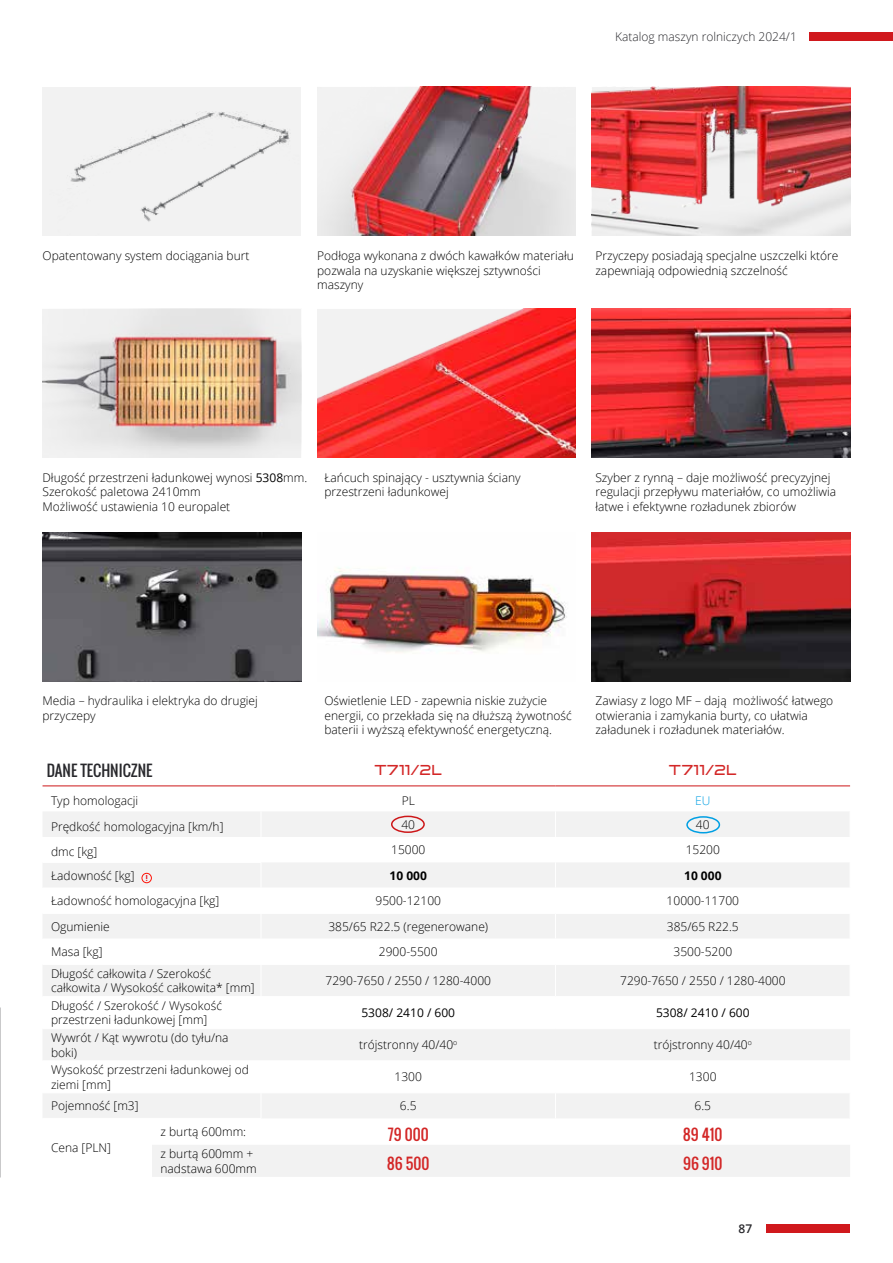
<style>
.page{position:relative;width:893px;height:1263px;background:#fff}
.page>*{position:absolute;margin:0;border:0;box-sizing:border-box;transform-origin:0 0}
.t1{font:19.5px "Bitsumishi Pro";letter-spacing:.03em;color:#d32727}
.t2{font:15px "Oswald";color:#d32727}
.t3{font:15px "Oswald";color:#28282c}
.t4{font:300 12px/14.4px "Open Sans";color:#000}
.t5{font:300 12px "Open Sans";color:#28282c}
.t6{font:12px "Open Sans";color:#000}
.t7{font:700 12px "Open Sans";color:#000}
.t8{font:600 12px "Open Sans";color:#28282c}
.t9{font:300 12px "Open Sans";color:#009fe3}
.t10{font:11.7px "Bitsumishi Pro";color:#e30613}
.s1{font-weight:400}
</style>
<div class="page">
<div style="left:766px;top:1224px;width:84px;height:9px;background:#d0181d"></div>
<div style="left:809px;top:32px;width:84px;height:9px;background:#d0181d"></div>
<svg style="left:43px;top:812px;width:807px;height:365px;fill:#f2f2f2"></svg>
<hr style="left:43px;top:862px;width:109px;height:1px;background:#fff">
<hr style="left:152px;top:862px;width:109px;height:1px;background:#fff">
<hr style="left:43px;top:887px;width:109px;height:1px;background:#fff">
<hr style="left:152px;top:887px;width:109px;height:1px;background:#fff">
<hr style="left:261px;top:887px;width:294px;height:1px;background:#fff">
<hr style="left:555px;top:887px;width:295px;height:1px;background:#fff">
<hr style="left:43px;top:913px;width:109px;height:1px;background:#fff">
<hr style="left:152px;top:913px;width:109px;height:1px;background:#fff">
<hr style="left:261px;top:913px;width:294px;height:1px;background:#fff">
<hr style="left:555px;top:913px;width:295px;height:1px;background:#fff">
<hr style="left:43px;top:939px;width:109px;height:1px;background:#fff">
<hr style="left:152px;top:939px;width:109px;height:1px;background:#fff">
<hr style="left:261px;top:939px;width:294px;height:1px;background:#fff">
<svg style="left:261px;top:812px;width:1px;height:152px"></svg>
<hr style="left:555px;top:939px;width:295px;height:1px;background:#fff">
<svg style="left:555px;top:812px;width:1px;height:152px"></svg>
<hr style="left:43px;top:964px;width:109px;height:1px;background:#fff">
<hr style="left:152px;top:964px;width:109px;height:1px;background:#fff">
<hr style="left:261px;top:964px;width:294px;height:1px;background:#fff">
<hr style="left:261px;top:965px;width:1px;height:31px;background:#fff">
<hr style="left:555px;top:964px;width:295px;height:1px;background:#fff">
<hr style="left:555px;top:965px;width:1px;height:31px;background:#fff">
<hr style="left:43px;top:996px;width:109px;height:1px;background:#fff">
<hr style="left:152px;top:996px;width:109px;height:1px;background:#fff">
<hr style="left:261px;top:996px;width:294px;height:1px;background:#fff">
<hr style="left:261px;top:997px;width:1px;height:31px;background:#fff">
<hr style="left:555px;top:996px;width:295px;height:1px;background:#fff">
<hr style="left:555px;top:997px;width:1px;height:31px;background:#fff">
<hr style="left:43px;top:1028px;width:109px;height:1px;background:#fff">
<hr style="left:152px;top:1028px;width:109px;height:1px;background:#fff">
<hr style="left:261px;top:1028px;width:294px;height:1px;background:#fff">
<hr style="left:555px;top:1028px;width:295px;height:1px;background:#fff">
<hr style="left:43px;top:1060px;width:109px;height:1px;background:#fff">
<hr style="left:152px;top:1060px;width:109px;height:1px;background:#fff">
<hr style="left:261px;top:1060px;width:294px;height:1px;background:#fff">
<hr style="left:261px;top:1061px;width:1px;height:31px;background:#fff">
<hr style="left:555px;top:1060px;width:295px;height:1px;background:#fff">
<hr style="left:555px;top:1061px;width:1px;height:31px;background:#fff">
<hr style="left:43px;top:1092px;width:109px;height:1px;background:#fff">
<hr style="left:152px;top:1092px;width:109px;height:1px;background:#fff">
<hr style="left:261px;top:1092px;width:294px;height:1px;background:#fff">
<svg style="left:261px;top:1093px;width:1px;height:25px"></svg>
<hr style="left:555px;top:1092px;width:295px;height:1px;background:#fff">
<svg style="left:555px;top:1093px;width:1px;height:25px"></svg>
<hr style="left:43px;top:1118px;width:109px;height:1px;background:#fff">
<hr style="left:152px;top:1118px;width:109px;height:1px;background:#fff">
<hr style="left:43px;top:785px;width:109px;height:1px;background:#cd1719">
<hr style="left:152px;top:785px;width:109px;height:1px;background:#cd1719">
<hr style="left:261px;top:785px;width:294px;height:1px;background:#cd1719">
<hr style="left:555px;top:785px;width:295px;height:1px;background:#cd1719">
<svg style="left:141px;top:873px;width:11px;height:10px"></svg>
<img style="left:0;top:1008px;width:1px;height:170px">
<div style="left:43px;top:87px;width:258px;height:149px;background:#f2f2f2"></div>
<img style="left:43px;top:309px;width:258px;height:148px">
<img style="left:43px;top:532px;width:258px;height:149px">
<img style="left:317px;top:309px;width:259px;height:148px">
<img style="left:592px;top:87px;width:258px;height:149px">
<img style="left:592px;top:309px;width:258px;height:148px">
<img style="left:317px;top:87px;width:259px;height:149px">
<img style="left:317px;top:568px;width:250px;height:85px">
<img style="left:592px;top:532px;width:258px;height:149px">
<div style="left:391px;top:816px;width:34px;height:17px;border:2px solid #cd1719;border-radius:50%"></div>
<div style="left:686px;top:816px;width:34px;height:17px;border:2px solid #009fe3;border-radius:50%"></div>
<p class="t5" style="left:615px;top:28px;width:183px">Katalog maszyn rolniczych 2024/1</p>
<p class="t4" style="left:43px;top:248px;width:208px">Opatentowany system dociągania burt</p>
<p class="t4" style="left:317px;top:248px;width:258px">Podłoga wykonana z dwóch kawałków materiału pozwala na uzyskanie większej sztywności maszyny</p>
<p class="t4" style="left:595px;top:248px;width:244px">Przyczepy posiadają specjalne uszczelki które zapewniają odpowiednią szczelność</p>
<p class="t4" style="left:43px;top:470px;width:266px">Długość przestrzeni ładunkowej wynosi <span class="s1">5308</span>mm.<br>Szerokość paletowa 2410mm<br>Możliwość ustawienia 10 europalet</p>
<p class="t4" style="left:324px;top:470px;width:198px">Łańcuch spinający - usztywnia ściany przestrzeni ładunkowej</p>
<p class="t4" style="left:595px;top:470px;width:242px">Szyber z rynną – daje możliwość precyzyjnej regulacji przepływu materiałów, co umożliwia łatwe i efektywne rozładunek zbiorów</p>
<p class="t4" style="left:43px;top:694px;width:217px">Media – hydraulika i elektryka do drugiej przyczepy</p>
<p class="t4" style="left:324px;top:694px;width:249px">Oświetlenie LED - zapewnia niskie zużycie energii, co przekłada się na dłuższą żywotność baterii i wyższą efektywność energetyczną.</p>
<p class="t4" style="left:595px;top:694px;width:239px">Zawiasy z logo MF – dają możliwość łatwego otwierania i zamykania burty, co ułatwia załadunek i rozładunek materiałów.</p>
<p class="t3" style="left:47px;top:760px;width:107px">DANE TECHNICZNE</p>
<h1 class="t1" style="left:374px;top:762px;width:69px">T711/2L</h1>
<h1 class="t1" style="left:669px;top:762px;width:69px">T711/2L</h1>
<p class="t4" style="left:51px;top:793px;width:89px">Typ homologacji</p>
<p class="t4" style="left:402px;top:793px;width:15px">PL</p>
<p class="t9" style="left:695px;top:793px;width:17px">EU</p>
<p class="t4" style="left:51px;top:819px;width:174px">Prędkość homologacyjna [km/h]</p>
<p class="t4" style="left:401px;top:817px;width:15px">40</p>
<p class="t4" style="left:696px;top:817px;width:15px">40</p>
<p class="t4" style="left:51px;top:844px;width:48px">dmc [kg]</p>
<p class="t4" style="left:391px;top:842px;width:36px">15000</p>
<p class="t4" style="left:686px;top:842px;width:36px">15200</p>
<p class="t4" style="left:51px;top:868px;width:85px">Ładowność [kg]</p>
<p class="t7" style="left:390px;top:867px;width:39px">10 000</p>
<p class="t7" style="left:684px;top:867px;width:39px">10 000</p>
<p class="t4" style="left:51px;top:893px;width:170px">Ładowność homologacyjna [kg]</p>
<p class="t4" style="left:375px;top:893px;width:67px">9500-12100</p>
<p class="t4" style="left:667px;top:893px;width:74px">10000-11700</p>
<p class="t4" style="left:51px;top:919px;width:60px">Ogumienie</p>
<p class="t4" style="left:328px;top:919px;width:161px">385/65 R22.5 (regenerowane)</p>
<p class="t4" style="left:667px;top:919px;width:74px">385/65 R22.5</p>
<p class="t4" style="left:51px;top:944px;width:53px">Masa [kg]</p>
<p class="t4" style="left:379px;top:944px;width:60px">2900-5500</p>
<p class="t4" style="left:673px;top:944px;width:60px">3500-5200</p>
<p class="t4" style="left:51px;top:966px;width:205px">Długość całkowita / Szerokość całkowita / Wysokość całkowita* [mm]</p>
<p class="t4" style="left:326px;top:973px;width:167px">7290-7650 / 2550 / 1280-4000</p>
<p class="t4" style="left:620px;top:973px;width:167px">7290-7650 / 2550 / 1280-4000</p>
<p class="t4" style="left:51px;top:998px;width:172px">Długość / Szerokość / Wysokość przestrzeni ładunkowej [mm]</p>
<p class="t6" style="left:361px;top:1005px;width:95px">5308/ 2410 / 600</p>
<p class="t6" style="left:656px;top:1005px;width:95px">5308/ 2410 / 600</p>
<p class="t4" style="left:51px;top:1030px;width:179px">Wywrót / Kąt wywrotu (do tyłu/na boki)</p>
<p class="t4" style="left:359px;top:1037px;width:100px">trójstronny 40/40<sup>o</sup></p>
<p class="t4" style="left:654px;top:1037px;width:100px">trójstronny 40/40<sup>o</sup></p>
<p class="t4" style="left:51px;top:1062px;width:199px">Wysokość przestrzeni ładunkowej od ziemi [mm]</p>
<p class="t4" style="left:395px;top:1069px;width:29px">1300</p>
<p class="t4" style="left:689px;top:1069px;width:29px">1300</p>
<p class="t4" style="left:51px;top:1098px;width:89px">Pojemność [m3]</p>
<p class="t4" style="left:400px;top:1098px;width:18px">6.5</p>
<p class="t4" style="left:694px;top:1098px;width:18px">6.5</p>
<p class="t4" style="left:51px;top:1140px;width:62px">Cena [PLN]</p>
<p class="t10" style="left:146px;top:873px;width:3px">!</p>
<p class="t4" style="left:161px;top:1124px;width:87px">z burtą 600mm:</p>
<p class="t2" style="left:388px;top:1123px;width:42px">79 000</p>
<p class="t2" style="left:683px;top:1123px;width:41px">89 410</p>
<p class="t4" style="left:161px;top:1146px;width:98px">z burtą 600mm + nadstawa 600mm</p>
<p class="t2" style="left:387px;top:1152px;width:44px">86 500</p>
<p class="t2" style="left:683px;top:1152px;width:41px">96 910</p>
<p class="t8" style="left:739px;top:1221px;width:15px">87</p>
</div>
